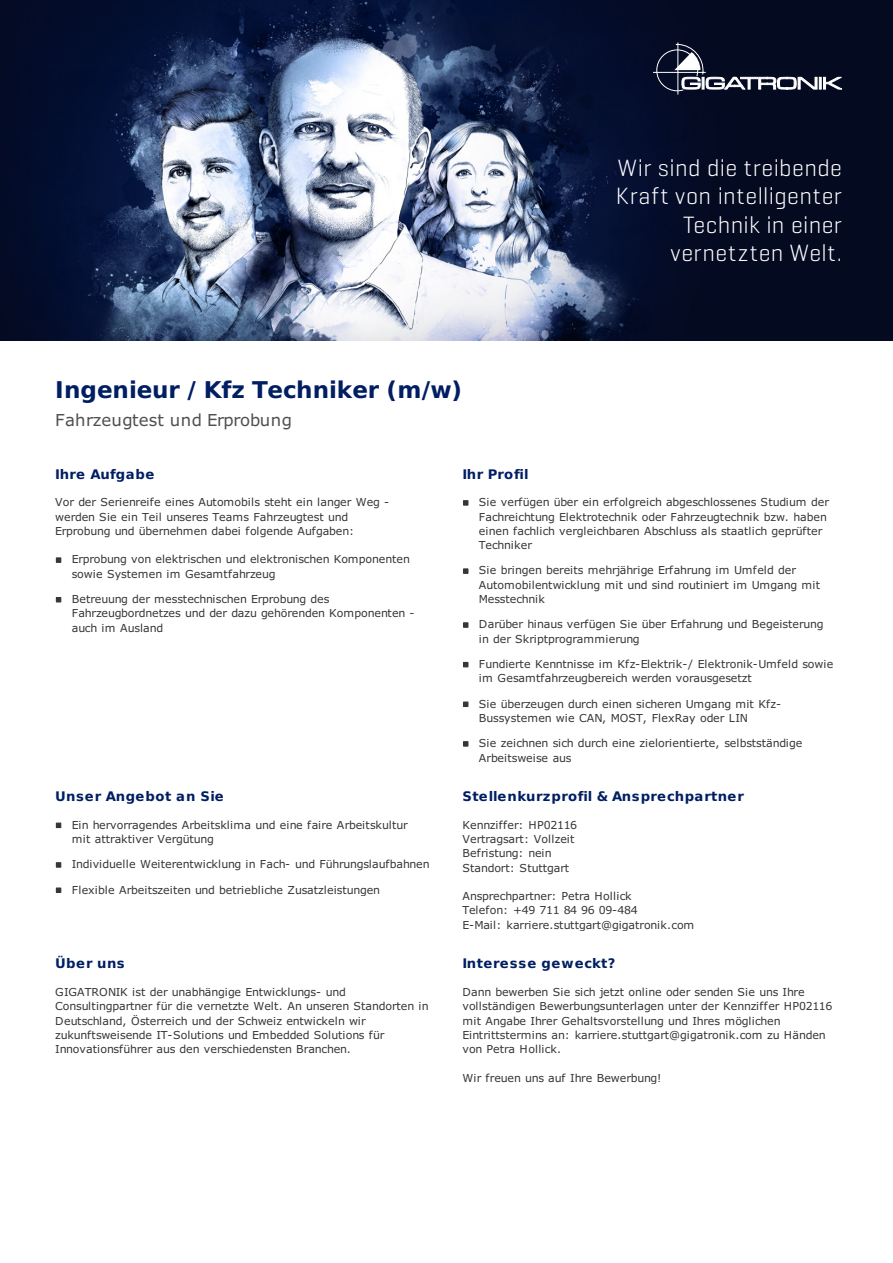
<style>
.page{position:relative;width:893px;height:1263px;background:#fff}
.page>*{position:absolute;margin:0;border:0;box-sizing:border-box;transform-origin:0 0}
.t1{font:300 24px/28.5px "Geogrotesque";letter-spacing:.015em;color:#fff;text-align:right}
.t2{font:700 23.1px "DejaVu Sans";letter-spacing:-.005em;color:#001e62}
.t3{font:16.5px "Verdana";letter-spacing:.01em;color:#4f4f4e}
.t4{font:700 13.2px "DejaVu Sans";letter-spacing:.04em;color:#001e62}
.t5{font:700 13.2px "DejaVu Sans";letter-spacing:.06em;color:#001e62}
.t6{font:700 13.2px "DejaVu Sans";letter-spacing:.01em;color:#001e62}
.t7{font:10.95px/14.2px "Verdana";color:#363636}
.t8{font:10.95px "Verdana";letter-spacing:-.02em;color:#363636}
</style>
<div class="page">
<svg style="left:56px;top:557px;width:5px;height:6px"></svg>
<svg style="left:56px;top:597px;width:5px;height:5px"></svg>
<svg style="left:463px;top:500px;width:5px;height:6px"></svg>
<svg style="left:463px;top:568px;width:5px;height:6px"></svg>
<svg style="left:463px;top:622px;width:5px;height:6px"></svg>
<svg style="left:463px;top:662px;width:5px;height:5px"></svg>
<svg style="left:463px;top:701px;width:5px;height:6px"></svg>
<svg style="left:463px;top:741px;width:5px;height:6px"></svg>
<svg style="left:56px;top:822px;width:5px;height:6px"></svg>
<svg style="left:56px;top:862px;width:5px;height:6px"></svg>
<svg style="left:56px;top:887px;width:5px;height:6px"></svg>
<img style="left:0;top:0;width:893px;height:340px">
<svg style="left:653px;top:43px;width:189px;height:52px"></svg>
<h2 class="t2" style="left:55px;top:377px;width:408px">Ingenieur / Kfz Techniker (m/w)</h2>
<h3 class="t3" style="left:55px;top:409px;width:238px">Fahrzeugtest und Erprobung</h3>
<p class="t1" style="left:616px;top:153px;width:228px">Wir sind die treibende<br>Kraft von intelligenter<br>Technik in einer vernetzten Welt.</p>
<p class="t4" style="left:55px;top:466px;width:101px">Ihre Aufgabe</p>
<p class="t7" style="left:55px;top:495px;width:335px">Vor der Serienreife eines Automobils steht ein langer Weg - werden Sie ein Teil unseres Teams Fahrzeugtest und<br>Erprobung und übernehmen dabei folgende Aufgaben:</p>
<p class="t7" style="left:72px;top:552px;width:340px">Erprobung von elektrischen und elektronischen Komponenten sowie Systemen im Gesamtfahrzeug</p>
<p class="t7" style="left:72px;top:591px;width:344px">Betreuung der messtechnischen Erprobung des<br>Fahrzeugbordnetzes und der dazu gehörenden Komponenten - auch im Ausland</p>
<p class="t4" style="left:55px;top:789px;width:170px">Unser Angebot an Sie</p>
<p class="t7" style="left:72px;top:817px;width:337px">Ein hervorragendes Arbeitsklima und eine faire Arbeitskultur mit attraktiver Vergütung</p>
<p class="t7" style="left:72px;top:857px;width:359px">Individuelle Weiterentwicklung in Fach- und Führungslaufbahnen</p>
<p class="t7" style="left:72px;top:882px;width:310px">Flexible Arbeitszeiten und betriebliche Zusatzleistungen</p>
<p class="t4" style="left:55px;top:956px;width:71px">Über uns</p>
<p class="t7" style="left:55px;top:984px;width:375px">GIGATRONIK ist der unabhängige Entwicklungs- und Consultingpartner für die vernetzte Welt. An unseren Standorten in Deutschland, Österreich und der Schweiz entwickeln wir zukunftsweisende IT-Solutions und Embedded Solutions für Innovationsführer aus den verschiedensten Branchen.</p>
<p class="t6" style="left:462px;top:466px;width:68px">Ihr Profil</p>
<p class="t7" style="left:479px;top:495px;width:352px">Sie verfügen über ein erfolgreich abgeschlossenes Studium der Fachreichtung Elektrotechnik oder Fahrzeugtechnik bzw. haben einen fachlich vergleichbaren Abschluss als staatlich geprüfter Techniker</p>
<p class="t7" style="left:479px;top:563px;width:342px">Sie bringen bereits mehrjährige Erfahrung im Umfeld der<br>Automobilentwicklung mit und sind routiniert im Umgang mit<br>Messtechnik</p>
<p class="t7" style="left:479px;top:617px;width:346px">Darüber hinaus verfügen Sie über Erfahrung und Begeisterung in der Skriptprogrammierung</p>
<p class="t7" style="left:479px;top:656px;width:356px">Fundierte Kenntnisse im Kfz-Elektrik-/ Elektronik-Umfeld sowie im Gesamtfahrzeugbereich werden vorausgesetzt</p>
<p class="t7" style="left:479px;top:696px;width:304px">Sie überzeugen durch einen sicheren Umgang mit Kfz-<br>Bussystemen wie CAN, MOST, FlexRay oder LIN</p>
<p class="t7" style="left:479px;top:736px;width:325px">Sie zeichnen sich durch eine zielorientierte, selbstständige<br>Arbeitsweise aus</p>
<p class="t4" style="left:462px;top:789px;width:283px">Stellenkurzprofil &amp; Ansprechpartner</p>
<p class="t7" style="left:462px;top:817px;width:116px">Kennziffer: HP02116<br>Vertragsart: Vollzeit<br>Befristung: nein<br>Standort: Stuttgart</p>
<p class="t7" style="left:462px;top:889px;width:233px">Ansprechpartner: Petra Hollick<br>Telefon: +49 711 84 96 09-484<br>E-Mail: karriere.stuttgart@gigatronik.com</p>
<p class="t5" style="left:462px;top:956px;width:154px">Interesse geweckt?</p>
<p class="t7" style="left:462px;top:984px;width:372px">Dann bewerben Sie sich jetzt online oder senden Sie uns Ihre vollständigen Bewerbungsunterlagen unter der Kennziffer HP02116 mit Angabe Ihrer Gehaltsvorstellung und Ihres möglichen Eintrittstermins an: karriere.stuttgart@gigatronik.com zu Händen von Petra Hollick.</p>
<p class="t8" style="left:462px;top:1071px;width:201px">Wir freuen uns auf Ihre Bewerbung!</p>
</div>
